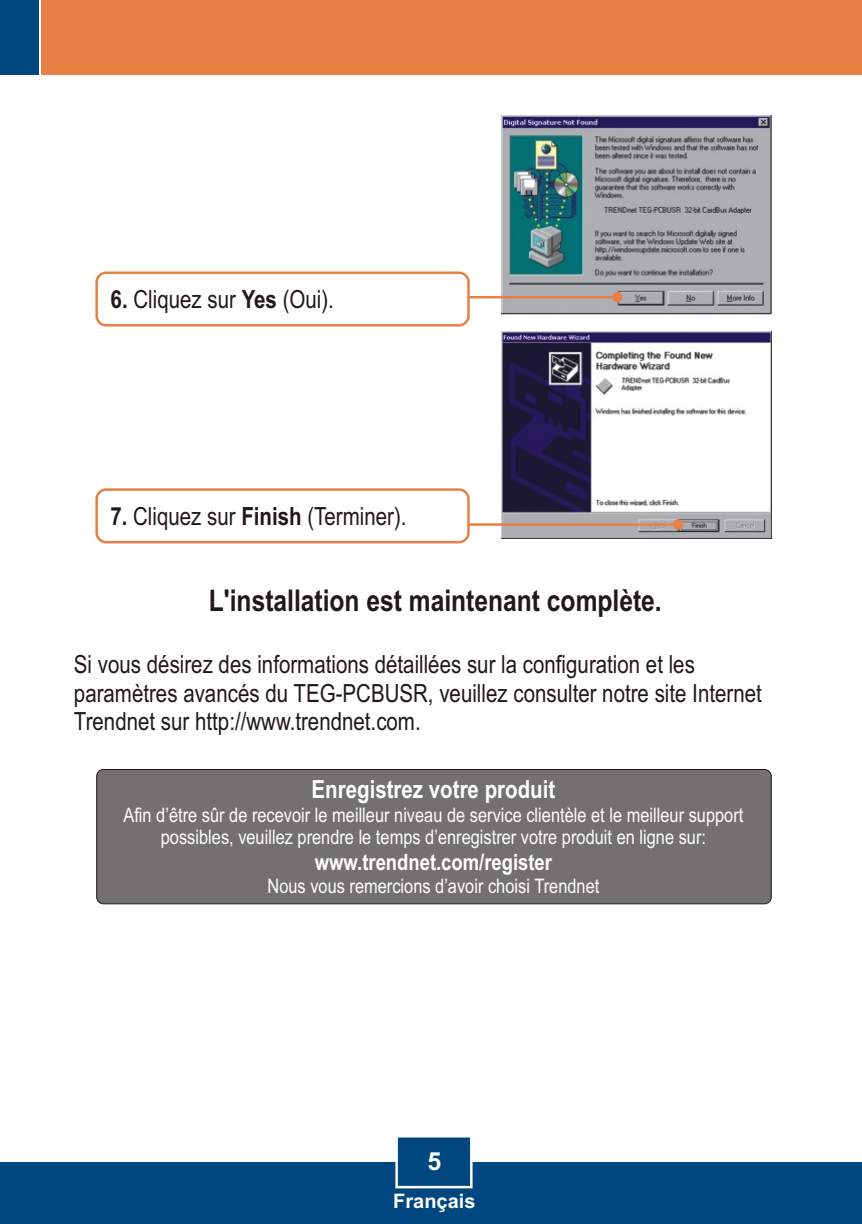
<style>
.page{position:relative;width:862px;height:1224px;background:#fff}
.page>*{position:absolute;margin:0;border:0;box-sizing:border-box;transform-origin:0 0}
.t1{font:700 30px "Arial Narrow";color:#1f1a17}
.t2{font:25px/28.2px "Arial Narrow";color:#1f1a17}
.t3{font:700 25px "Arial Narrow";color:#fff}
.t4{font:700 25px "Arial";color:#fff}
.t5{font:700 22.5px "Arial Narrow";color:#fff}
.t6{font:20px/22.8px "Arial Narrow";color:#fff;text-align:center}
.t7{font:700 20px "Arial";color:#fff}
.s1{font-weight:700}
</style>
<div class="page">
<div style="left:0;top:1162px;width:862px;height:62px;background:#004780"></div>
<div style="left:41px;top:0;width:821px;height:75px;background:#e88045"></div>
<div style="left:0;top:0;width:38px;height:75px;background:#004780"></div>
<img style="left:501px;top:332px;width:270px;height:206px">
<svg style="left:470px;top:519px;width:213px;height:11px;background:#c5ab9f"></svg>
<div style="left:95px;top:488px;width:375px;height:55px;background:#fff;border:3px solid #e88045;border-radius:9px"></div>
<div style="left:96px;top:769px;width:676px;height:135px;background:#737070;border:1px solid #1f1a17;border-radius:7px"></div>
<svg style="left:395px;top:1137px;width:78px;height:52px"></svg>
<img style="left:501px;top:116px;width:270px;height:198px">
<svg style="left:470px;top:292px;width:152px;height:10px;background:#caad9e"></svg>
<div style="left:95px;top:271px;width:375px;height:56px;background:#fff;border:3px solid #e88045;border-radius:9px"></div>
<p class="t2" style="left:111px;top:287px;width:225px"><span class="s1">6.</span> Cliquez sur <span class="s1">Yes</span> (Oui).</p>
<p class="t2" style="left:110px;top:504px;width:298px"><span class="s1">7.</span> Cliquez sur <span class="s1">Finish</span> (Terminer).</p>
<p class="t1" style="left:209px;top:589px;width:454px">L'installation est maintenant complète.</p>
<p class="t2" style="left:74px;top:653px;width:689px">Si vous désirez des informations détaillées sur la configuration et les paramètres avancés du TEG-PCBUSR, veuillez consulter notre site Internet<br>Trendnet sur http://www.trendnet.com.</p>
<p class="t3" style="left:312px;top:780px;width:245px">Enregistrez votre produit</p>
<p class="t6" style="left:123px;top:805px;width:621px">Afin d’être sûr de recevoir le meilleur niveau de service clientèle et le meilleur support possibles, veuillez prendre le temps d’enregistrer votre produit en ligne sur:</p>
<p class="t5" style="left:315px;top:854px;width:239px">www.trendnet.com/register</p>
<p class="t6" style="left:268px;top:876px;width:333px">Nous vous remercions d’avoir choisi Trendnet</p>
<p class="t4" style="left:427px;top:1152px;width:15px">5</p>
<p class="t7" style="left:393px;top:1194px;width:84px">Français</p>
</div>
